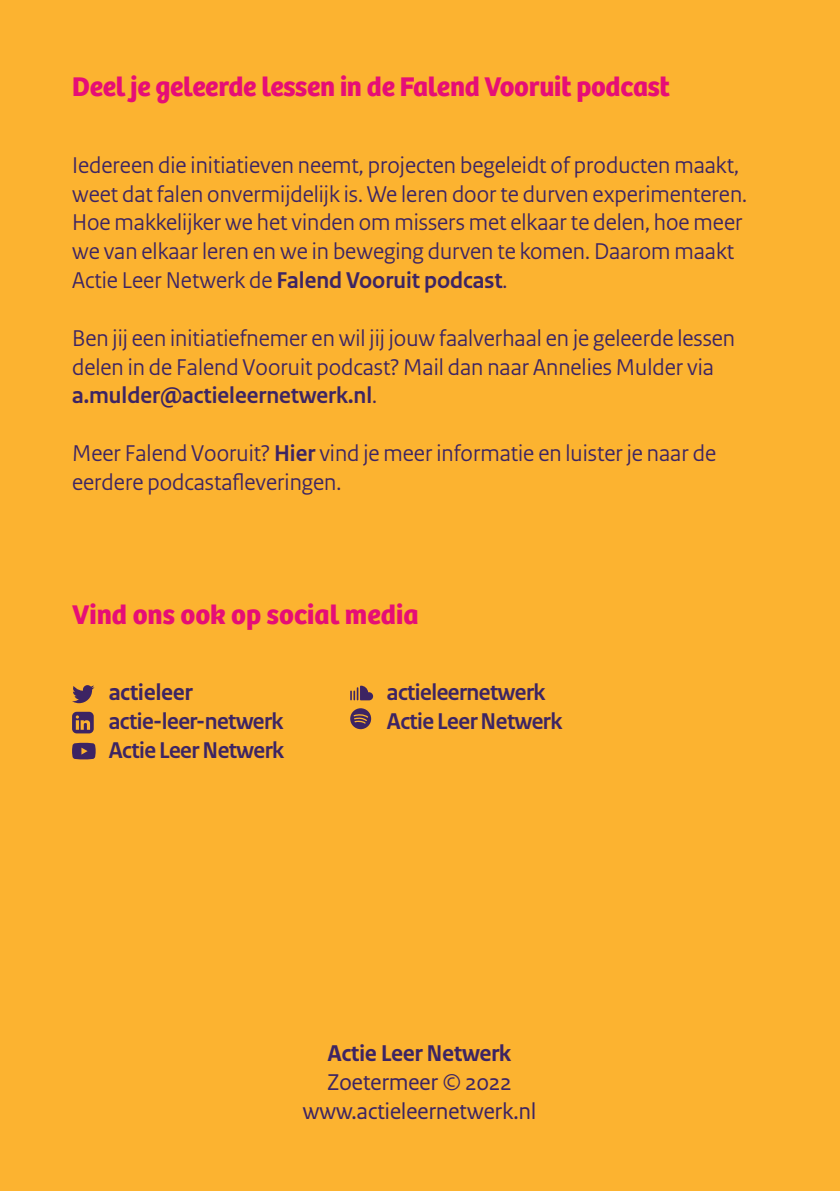
<style>
.page{position:relative;width:840px;height:1191px;background:#fff}
.page>*{position:absolute;margin:0;border:0;box-sizing:border-box;transform-origin:0 0}
.t1{font:700 28px "Bree";letter-spacing:-.01em;color:#e60e76}
.t2{font:24px/28.8px "Rijksoverheid Sans Heading";color:#3d2463}
.t3{font:700 24px/28.8px "Rijksoverheid Sans Heading";letter-spacing:-.02em;color:#3d2463}
.t4{font:24px/28.8px "Rijksoverheid Sans Text";letter-spacing:-.02em;color:#3d2463;text-align:center}
.t5{font:700 24px "Rijksoverheid Sans Text";letter-spacing:-.02em;color:#3d2463}
.s1{font-weight:700}
</style>
<div class="page">
<div style="left:0;top:0;width:839px;height:1191px;background:#fcb330"></div>
<svg style="left:72px;top:685px;width:22px;height:18px"></svg>
<svg style="left:72px;top:712px;width:22px;height:21px"></svg>
<svg style="left:72px;top:743px;width:24px;height:16px"></svg>
<svg style="left:350px;top:685px;width:23px;height:15px"></svg>
<svg style="left:350px;top:708px;width:21px;height:21px"></svg>
<p class="t1" style="left:72px;top:64px;width:599px">Deel je geleerde lessen in de Falend Vooruit podcast</p>
<p class="t2" style="left:72px;top:151px;width:676px">Iedereen die initiatieven neemt, projecten begeleidt of producten maakt, weet dat falen onvermijdelijk is. We leren door te durven experimenteren.<br>Hoe makkelijker we het vinden om missers met elkaar te delen, hoe meer we van elkaar leren en we in beweging durven te komen. Daarom maakt Actie Leer Netwerk de <span class="s1">Falend Vooruit podcast</span>.</p>
<p class="t2" style="left:72px;top:324px;width:664px">Ben jij een initiatiefnemer en wil jij jouw faalverhaal en je geleerde lessen delen in de Falend Vooruit podcast? Mail dan naar Annelies Mulder via <span class="s1">a.mulder@actieleernetwerk.nl</span>.</p>
<p class="t2" style="left:72px;top:439px;width:645px">Meer Falend Vooruit? <span class="s1">Hier</span> vind je meer informatie en luister je naar de eerdere podcastafleveringen.</p>
<p class="t1" style="left:72px;top:592px;width:348px">Vind ons ook op social media</p>
<p class="t5" style="left:109px;top:679px;width:85px">actieleer</p>
<p class="t3" style="left:109px;top:707px;width:177px">actie-leer-netwerk<br>Actie Leer Netwerk</p>
<p class="t3" style="left:386px;top:678px;width:177px">actieleernetwerk<br>Actie Leer Netwerk</p>
<p class="t5" style="left:327px;top:1040px;width:185px">Actie Leer Netwerk</p>
<p class="t4" style="left:302px;top:1068px;width:235px">Zoetermeer © 2022 www.actieleernetwerk.nl</p>
</div>
